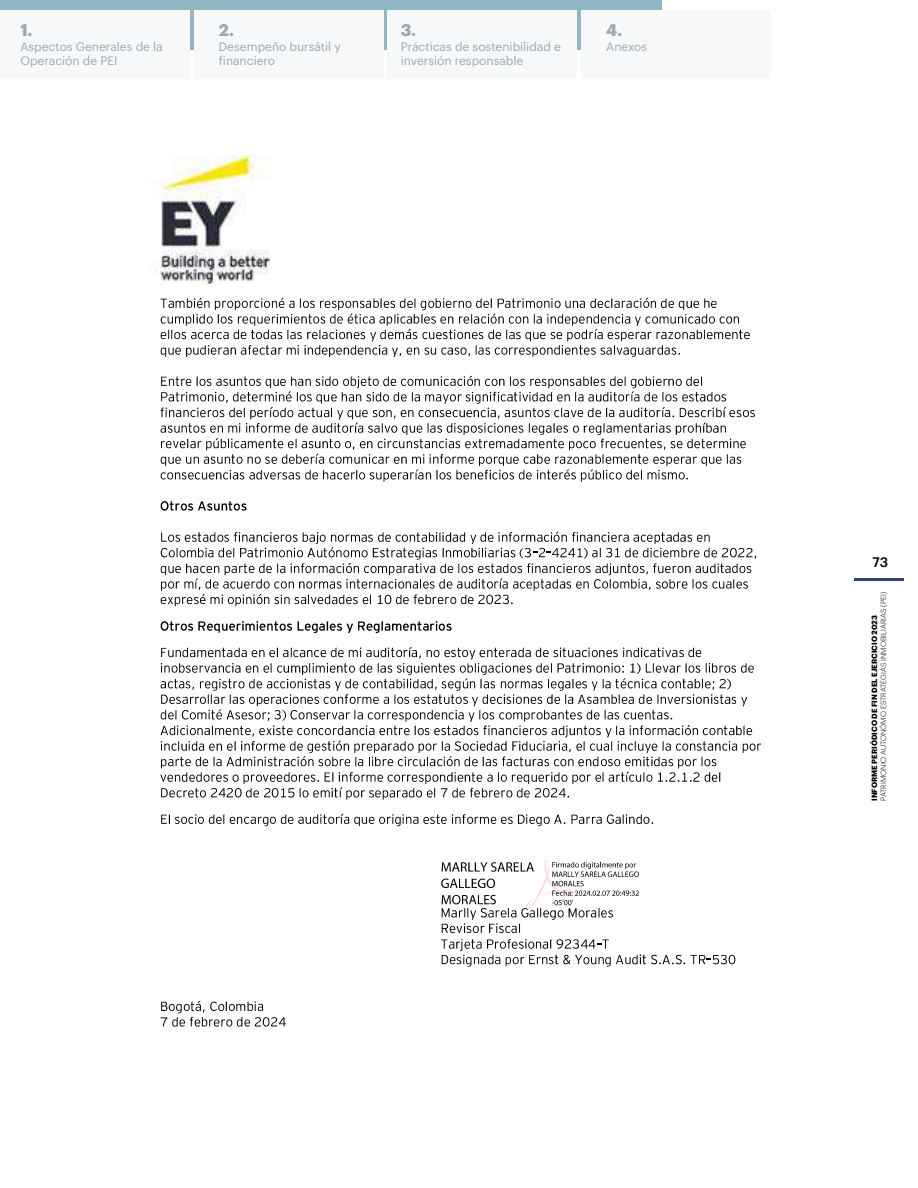
<style>
.page{position:relative;width:918px;height:1188px;background:#fff}
.page>*{position:absolute;margin:0;border:0;box-sizing:border-box;transform-origin:0 0}
.t1{font:700 16.5px "Graphik";color:#9ea9b0}
.t2{font:500 13.5px "Graphik";color:#000}
.t3{font:12px/14.4px "Graphik";color:#9ea9b0}
.t4{font:300 7.5px "Graphik";color:#000}
.t5{font:700 7.5px "Graphik";color:#000}
</style>
<div class="page">
<div style="left:0;top:0;width:662px;height:50px;background:#8fb8c4"></div>
<hr style="left:855px;top:578px;width:49px;height:3px;background:#304573">
<div style="left:0;top:11px;width:190px;height:68px;background:#f7f8fa"></div>
<div style="left:387px;top:11px;width:190px;height:68px;background:#f7f8fa"></div>
<div style="left:194px;top:11px;width:189px;height:68px;background:#f7f8fa"></div>
<div style="left:581px;top:11px;width:190px;height:68px;background:#f7f8fa"></div>
<img style="left:151px;top:155px;width:119px;height:129px">
<svg style="left:161px;top:298px;width:589px;height:59px"></svg>
<svg style="left:161px;top:376px;width:594px;height:106px"></svg>
<svg style="left:161px;top:501px;width:86px;height:10px"></svg>
<svg style="left:161px;top:532px;width:595px;height:75px"></svg>
<svg style="left:161px;top:621px;width:291px;height:12px"></svg>
<svg style="left:160px;top:647px;width:601px;height:153px"></svg>
<svg style="left:161px;top:814px;width:404px;height:12px"></svg>
<svg style="left:571px;top:814px;width:82px;height:10px"></svg>
<svg style="left:441px;top:939px;width:294px;height:28px"></svg>
<svg style="left:161px;top:1001px;width:125px;height:26px"></svg>
<svg style="left:441px;top:860px;width:198px;height:73px"></svg>
<h1 class="t1" style="left:20px;top:17px;width:14px">1.</h1>
<p class="t3" style="left:20px;top:38px;width:144px">Aspectos Generales de la<br>Operación de PEI</p>
<h1 class="t1" style="left:219px;top:17px;width:16px">2.</h1>
<p class="t3" style="left:219px;top:38px;width:123px">Desempeño bursátil y financiero</p>
<h1 class="t1" style="left:401px;top:17px;width:17px">3.</h1>
<p class="t3" style="left:401px;top:38px;width:162px">Prácticas de sostenibilidad e inversión responsable</p>
<h1 class="t1" style="left:606px;top:17px;width:17px">4.</h1>
<p class="t3" style="left:606px;top:38px;width:42px">Anexos</p>
<p class="t2" style="left:873px;top:552px;width:17px">73</p>
<p class="t4" style="left:878px;top:801px;width:211px;rotate:-90deg">PATRIMONIO AUTONÓMO ESTRATEGIAS INMOBILIARIAS (PEI)</p>
<p class="t5" style="left:869px;top:801px;width:187px;rotate:-90deg">INFORME PERIÓDICO DE FIN DEL EJERCICIO 2023</p>
</div>
